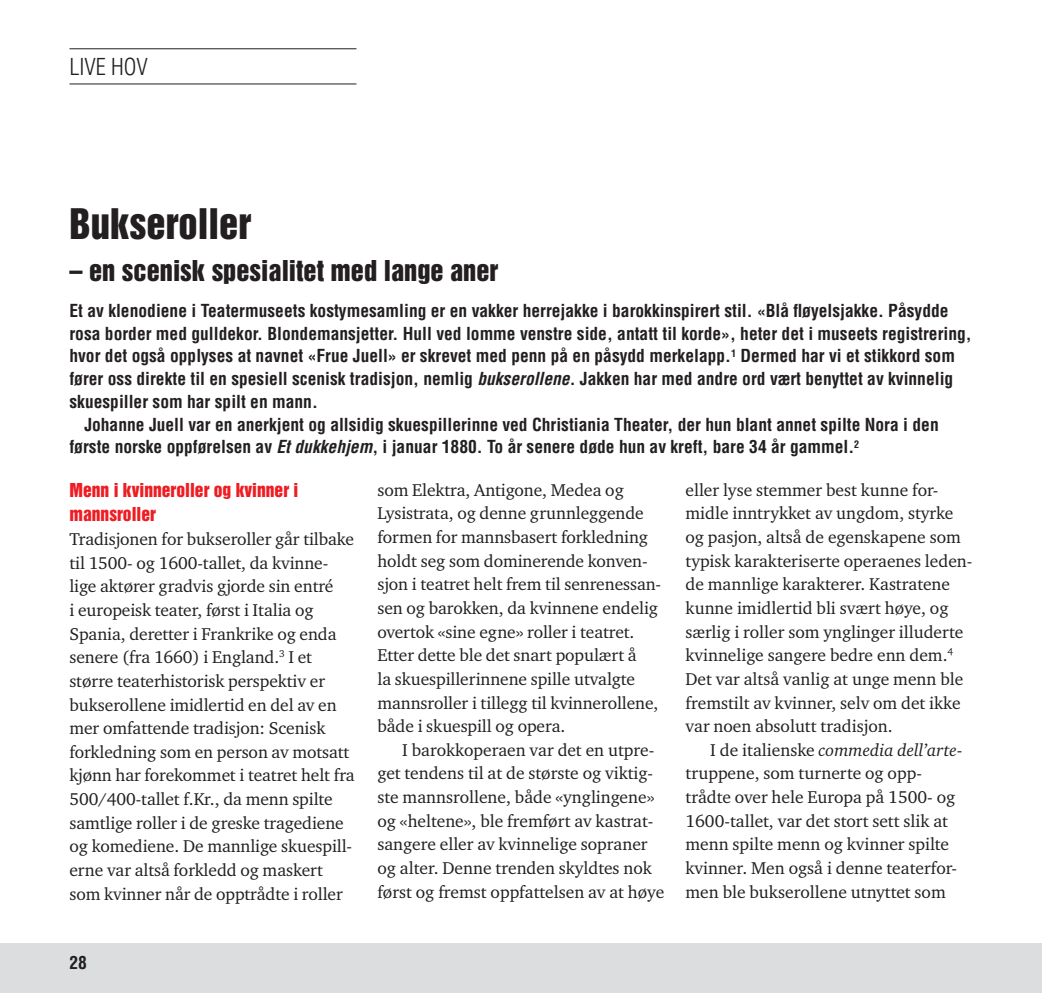
<style>
.page{position:relative;width:1042px;height:993px;background:#fff}
.page>*{position:absolute;margin:0;border:0;box-sizing:border-box;transform-origin:0 0}
.t1{font:38.5px "Helvetica Inserat";color:#231f20}
.t2{font:26.25px "Helvetica Inserat";color:#231f20}
.t3{font:300 condensed 22.75px "Helvetica";color:#231f20}
.t4{font:17.5px/23.6px "Charter ITC Pro";letter-spacing:-.005em;color:#231f20}
.t5{font:700 condensed 17.5px/22.8px "Helvetica";color:#231f20}
.t6{font:17.5px/24.5px "Helvetica Inserat";color:#ee1d23}
.s1{font-style:italic}
</style>
<div class="page">
<div style="left:0;top:943px;width:1042px;height:49px;background:#dcdddf"></div>
<hr style="left:69px;top:48px;width:287px;height:1px;background:#231f20">
<hr style="left:69px;top:83px;width:287px;height:1px;background:#231f20">
<p class="t3" style="left:69px;top:52px;width:80px">LIVE HOV</p>
<p class="t1" style="left:69px;top:201px;width:183px">Bukseroller</p>
<p class="t2" style="left:69px;top:255px;width:430px">– en scenisk spesialitet med lange aner</p>
<p class="t5" style="left:69px;top:299px;width:904px">Et av klenodiene i Teatermuseets kostymesamling er en vakker herrejakke i barokkinspirert stil. «Blå fløyelsjakke. Påsydde rosa border med gulldekor. Blondemansjetter. Hull ved lomme venstre side, antatt til korde», heter det i museets registrering, hvor det også opplyses at navnet «Frue Juell» er skrevet med penn på en påsydd merkelapp.<sup>1</sup> Dermed har vi et stikkord som fører oss direkte til en spesiell scenisk tradisjon, nemlig <span class="s1">bukserollene</span>. Jakken har med andre ord vært benyttet av kvinnelig skuespiller som har spilt en mann.</p>
<p class="t5" style="left:69px;top:412px;width:871px;text-indent:15px">Johanne Juell var en anerkjent og allsidig skuespillerinne ved Christiania Theater, der hun blant annet spilte Nora i den første norske oppførelsen av <span class="s1">Et dukkehjem</span>, i januar 1880. To år senere døde hun av kreft, bare 34 år gammel.<sup>2</sup></p>
<p class="t6" style="left:69px;top:478px;width:230px">Menn i kvinneroller og kvinner i mannsroller</p>
<p class="t4" style="left:69px;top:526px;width:287px">Tradisjonen for bukseroller går tilbake til 1500- og 1600-tallet, da kvinne&shy;lige aktører gradvis gjorde sin entré<br>i europeisk teater, først i Italia og Spania, deretter i Frankrike og enda senere (fra 1660) i England.<sup>3</sup> I et større teaterhistorisk perspektiv er bukserollene imidlertid en del av en mer omfattende tradisjon: Scenisk forkledning som en person av motsatt kjønn har forekommet i teatret helt fra 500/400-tallet f.Kr., da menn spilte samtlige roller i de greske tragediene og komediene. De mannlige skuespill&shy;erne var altså forkledd og maskert som kvinner når de opptrådte i roller</p>
<p class="t5" style="left:69px;top:950px;width:19px">28</p>
<p class="t4" style="left:377px;top:477px;width:285px">som Elektra, Antigone, Medea og Lysistrata, og denne grunnleggende formen for mannsbasert forkledning holdt seg som dominerende konven&shy;sjon i teatret helt frem til senrenessan&shy;sen og barokken, da kvinnene endelig overtok «sine egne» roller i teatret.<br>Etter dette ble det snart populært å<br>la skuespillerinnene spille utvalgte mannsroller i tillegg til kvinnerollene, både i skuespill og opera.</p>
<p class="t4" style="left:377px;top:737px;width:288px;text-indent:25px">I barokkoperaen var det en utpre&shy;get tendens til at de største og viktig&shy;ste mannsrollene, både «ynglingene» og «heltene», ble fremført av kastrat&shy;sangere eller av kvinnelige sopraner og alter. Denne trenden skyldtes nok først og fremst oppfattelsen av at høye</p>
<p class="t4" style="left:685px;top:477px;width:288px">eller lyse stemmer best kunne for&shy;midle inntrykket av ungdom, styrke og pasjon, altså de egenskapene som typisk karakteriserte operaenes leden&shy;de mannlige karakterer. Kastratene kunne imidlertid bli svært høye, og særlig i roller som ynglinger illuderte kvinnelige sangere bedre enn dem.<sup>4<br></sup>Det var altså vanlig at unge menn ble fremstilt av kvinner, selv om det ikke var noen absolutt tradisjon.</p>
<p class="t4" style="left:685px;top:737px;width:278px;text-indent:25px">I de italienske <span class="s1">commedia dell’arte&shy;</span>truppene, som turnerte og opp&shy;trådte over hele Europa på 1500- og 1600-tallet, var det stort sett slik at menn spilte menn og kvinner spilte kvinner. Men også i denne teaterfor&shy;men ble bukserollene utnyttet som</p>
</div>
